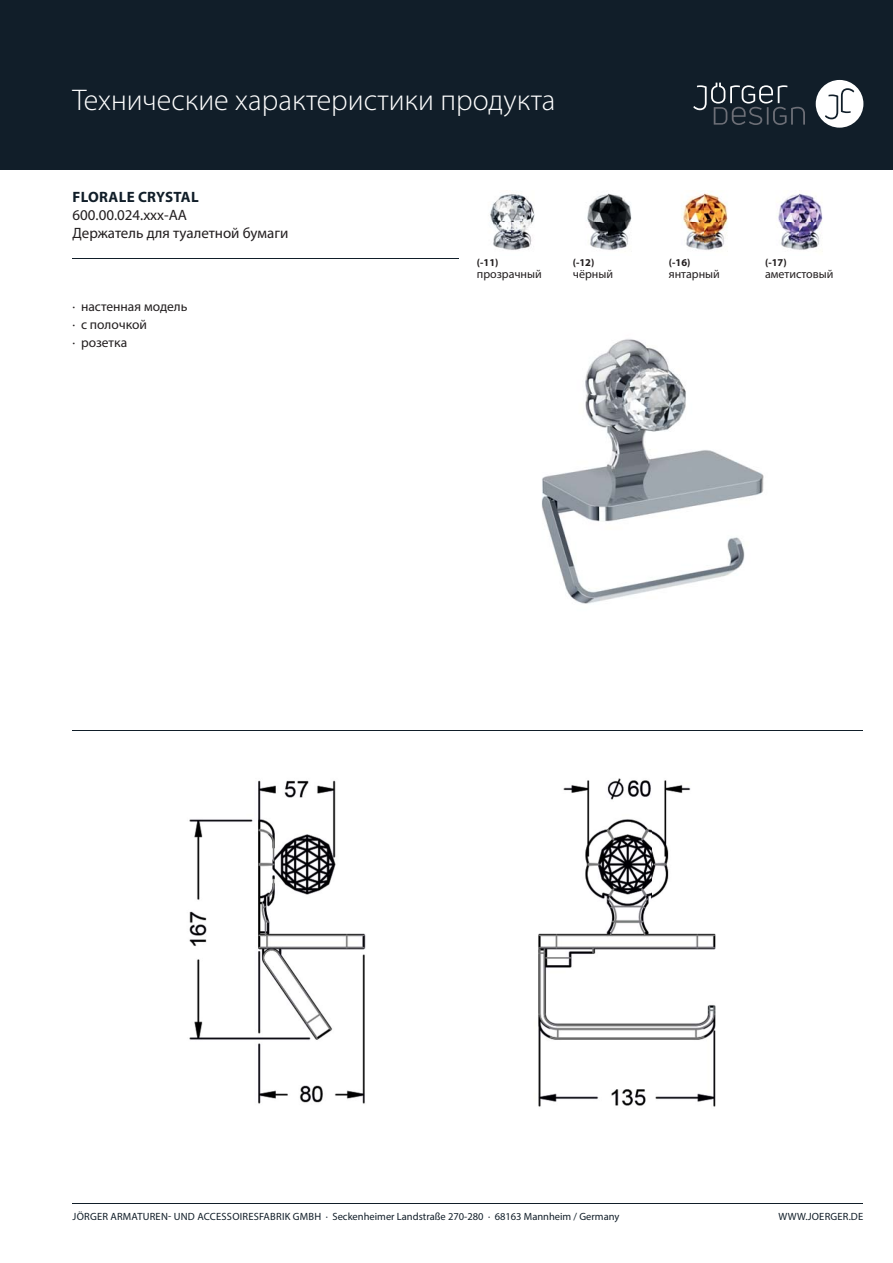
<style>
.page{position:relative;width:893px;height:1263px;background:#fff}
.page>*{position:absolute;margin:0;border:0;box-sizing:border-box;transform-origin:0 0}
.t1{font:300 30px "Myriad Pro";color:#fff}
.t2{font:15px "Myriad Pro";color:#231f20}
.t3{font:700 15px "Myriad Pro";letter-spacing:.02em;color:#111e29}
.t4{font:13.5px/18px "Myriad Pro";color:#231f20}
.t5{font:12px "Myriad Pro";color:#231f20}
.t6{font:10.5px "Myriad Pro";letter-spacing:.005em;color:#111e29}
.t7{font:700 10.5px "Myriad Pro";color:#231f20}
</style>
<div class="page">
<div style="left:0;top:0;width:893px;height:169px;background:#111e29"></div>
<div style="left:816px;top:80px;width:47px;height:48px;background:#fff;border-radius:50%"></div>
<svg style="left:825px;top:88px;width:29px;height:31px"></svg>
<svg style="left:693px;top:83px;width:112px;height:42px"></svg>
<hr style="left:72px;top:1203px;width:791px;height:1px;background:#111e29">
<hr style="left:72px;top:730px;width:791px;height:1px;background:#111e29">
<img style="left:542px;top:339px;width:222px;height:265px">
<img style="left:189px;top:778px;width:527px;height:329px">
<hr style="left:72px;top:258px;width:387px;height:1px;background:#111e29">
<img style="left:490px;top:194px;width:45px;height:56px">
<img style="left:586px;top:193px;width:46px;height:57px">
<img style="left:683px;top:193px;width:45px;height:57px">
<img style="left:778px;top:190px;width:45px;height:60px">
<h1 class="t1" style="left:72px;top:89px;width:484px">Технические характеристики продукта</h1>
<h2 class="t3" style="left:73px;top:191px;width:128px">FLORALE CRYSTAL</h2>
<h2 class="t2" style="left:72px;top:210px;width:116px">600.00.024.xxx-AA</h2>
<h2 class="t2" style="left:72px;top:227px;width:217px">Держатель для туалетной бумаги</h2>
<p class="t4" style="left:72px;top:299px;width:117px">· настенная модель · с полочкой<br>· розетка</p>
<p class="t7" style="left:477px;top:259px;width:23px">(-11)</p>
<p class="t5" style="left:477px;top:270px;width:66px">прозрачный</p>
<p class="t7" style="left:573px;top:259px;width:23px">(-12)</p>
<p class="t5" style="left:573px;top:270px;width:42px">чёрный</p>
<p class="t7" style="left:669px;top:259px;width:23px">(-16)</p>
<p class="t5" style="left:669px;top:270px;width:53px">янтарный</p>
<p class="t7" style="left:765px;top:259px;width:23px">(-17)</p>
<p class="t5" style="left:765px;top:270px;width:70px">аметистовый</p>
<p class="t6" style="left:73px;top:1213px;width:548px">JÖRGER ARMATUREN- UND ACCESSOIRESFABRIK GMBH · Seckenheimer Landstraße 270-280 · 68163 Mannheim / Germany</p>
<p class="t6" style="left:778px;top:1213px;width:86px">WWW.JOERGER.DE</p>
</div>
